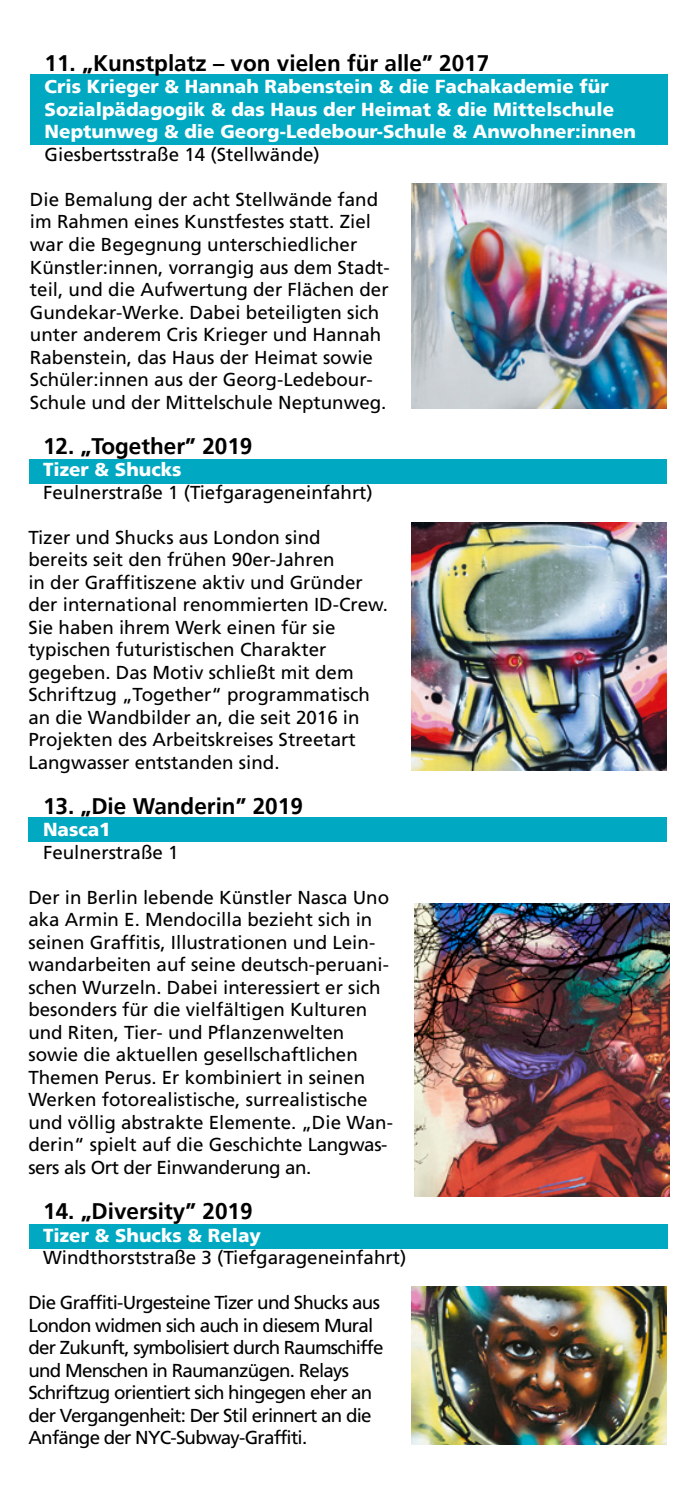
<style>
.page{position:relative;width:695px;height:1489px;background:#fff}
.page>*{position:absolute;margin:0;border:0;box-sizing:border-box;transform-origin:0 0}
.t1{font:700 22.5px "Frutiger";color:#000}
.t2{font:18.75px/22.5px "Frutiger";color:#000}
.t3{font:18.75px/22.5px "Frutiger";letter-spacing:-.04em;color:#000}
.t4{font:900 18.75px/22.5px "Frutiger";color:#fff}
</style>
<div class="page">
<div style="left:30px;top:74px;width:638px;height:70px;background:#00a9c1"></div>
<div style="left:29px;top:459px;width:637px;height:25px;background:#00a9c1"></div>
<div style="left:29px;top:817px;width:638px;height:24px;background:#00a9c1"></div>
<img style="left:411px;top:183px;width:255px;height:225px">
<img style="left:411px;top:522px;width:255px;height:248px">
<img style="left:414px;top:903px;width:255px;height:293px">
<div style="left:29px;top:1223px;width:638px;height:25px;background:#00a9c1"></div>
<img style="left:411px;top:1286px;width:255px;height:158px">
<p class="t1" style="left:45px;top:50px;width:446px">11. „Kunstplatz – von vielen für alle” 2017</p>
<p class="t4" style="left:45px;top:75px;width:592px">Cris Krieger &amp; Hannah Rabenstein &amp; die Fachakademie für<br>Sozialpädagogik &amp; das Haus der Heimat &amp; die Mittelschule<br>Neptunweg &amp; die Georg-Ledebour-Schule &amp; Anwohner:innen</p>
<p class="t2" style="left:45px;top:143px;width:277px">Giesbertsstraße 14 (Stellwände)</p>
<p class="t2" style="left:30px;top:188px;width:361px">Die Bemalung der acht Stellwände fand im Rahmen eines Kunstfestes statt. Ziel war die Begegnung unterschiedlicher Künstler:innen, vorrangig aus dem Stadt&shy;teil, und die Aufwertung der Flächen der Gundekar-Werke. Dabei beteiligten sich unter anderem Cris Krieger und Hannah Rabenstein, das Haus der Heimat sowie Schüler:innen aus der Georg-Ledebour-Schule und der Mittelschule Neptunweg.</p>
<p class="t1" style="left:43px;top:432px;width:211px">12. „Together” 2019</p>
<p class="t4" style="left:43px;top:458px;width:140px">Tizer &amp; Shucks</p>
<p class="t2" style="left:43px;top:480px;width:331px">Feulnerstraße 1 (Tiefgarageneinfahrt)</p>
<p class="t2" style="left:28px;top:525px;width:361px">Tizer und Shucks aus London sind<br>bereits seit den frühen 90er-Jahren<br>in der Graffitiszene aktiv und Gründer der international renommierten ID-Crew.<br>Sie haben ihrem Werk einen für sie typischen futuristischen Charakter gegeben. Das Motiv schließt mit dem Schriftzug „Together“ programmatisch an die Wandbilder an, die seit 2016 in Projekten des Arbeitskreises Streetart Langwasser entstanden sind.</p>
<p class="t1" style="left:43px;top:792px;width:261px">13. „Die Wanderin” 2019</p>
<p class="t4" style="left:43px;top:818px;width:69px">Nasca1</p>
<p class="t2" style="left:43px;top:840px;width:137px">Feulnerstraße 1</p>
<p class="t2" style="left:28px;top:885px;width:366px">Der in Berlin lebende Künstler Nasca Uno aka Armin E. Mendocilla bezieht sich in seinen Graffitis, Illustrationen und Lein&shy;wandarbeiten auf seine deutsch-peruani&shy;schen Wurzeln. Dabei interessiert er sich besonders für die vielfältigen Kulturen und Riten, Tier- und Pflanzenwelten sowie die aktuellen gesellschaftlichen Themen Perus. Er kombiniert in seinen Werken fotorealistische, surrealistische und völlig abstrakte Elemente. „Die Wan&shy;derin“ spielt auf die Geschichte Langwas&shy;sers als Ort der Einwanderung an.</p>
<p class="t1" style="left:43px;top:1197px;width:211px">14. „Diversity” 2019</p>
<p class="t4" style="left:43px;top:1223px;width:219px">Tizer &amp; Shucks &amp; Relay</p>
<p class="t2" style="left:43px;top:1245px;width:364px">Windthorststraße 3 (Tiefgarageneinfahrt)</p>
<p class="t3" style="left:29px;top:1290px;width:356px">Die Graffiti-Urgesteine Tizer und Shucks aus London widmen sich auch in diesem Mural der Zukunft, symbolisiert durch Raumschiffe und Menschen in Raumanzügen. Relays Schriftzug orientiert sich hingegen eher an der Vergangenheit: Der Stil erinnert an die Anfänge der NYC-Subway-Graffiti.</p>
</div>
